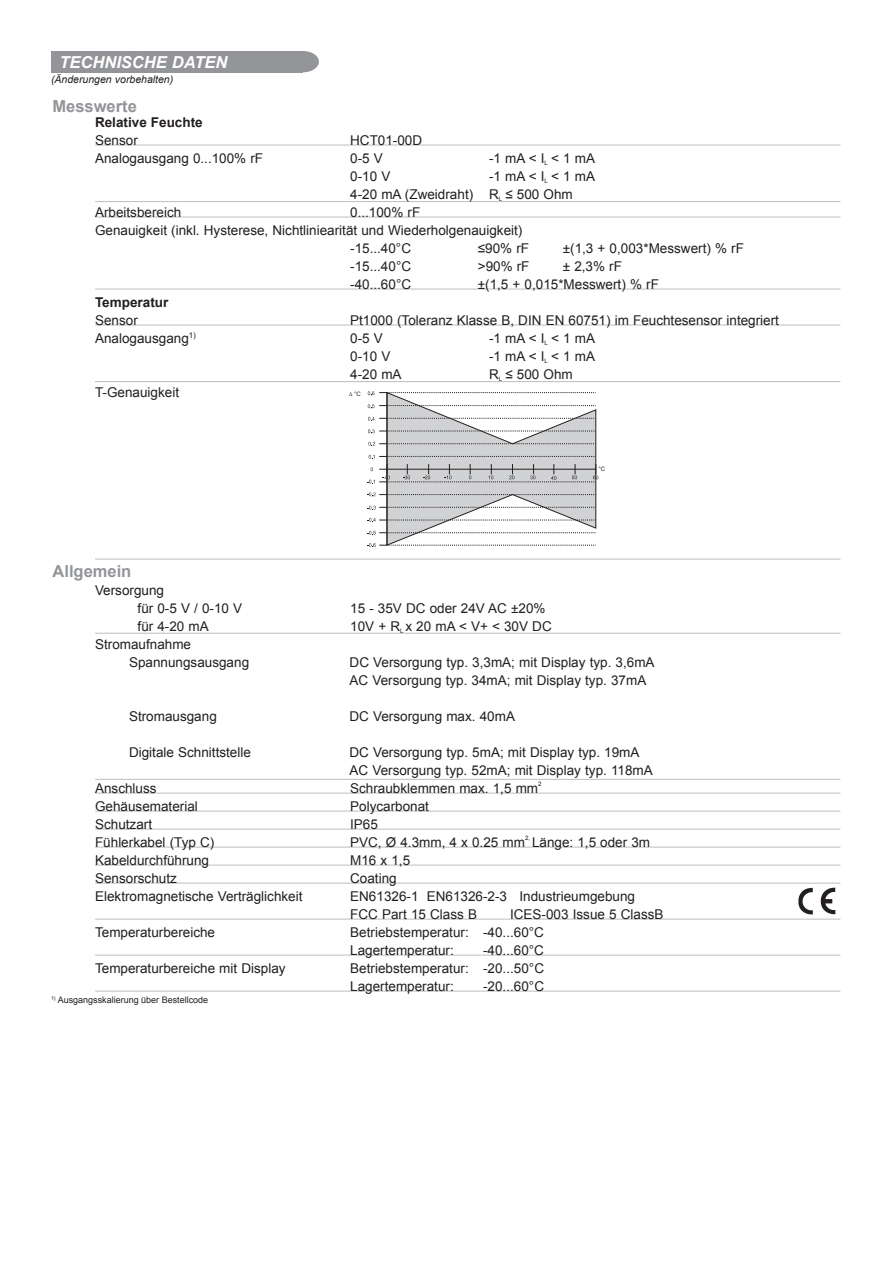
<style>
.page{position:relative;width:893px;height:1263px;background:#fff}
.page>*{position:absolute;margin:0;border:0;box-sizing:border-box;transform-origin:0 0}
.t1{font:700 16.5px "Arial";color:#939598}
.t2{font:italic 700 16.5px "Arial";color:#fff}
.t3{font:13.5px/18px "Arial";color:#221e1f}
.t4{font:13.5px/18px "Arial";color:#231f20}
.t5{font:700 13.5px "Arial";color:#221e1f}
.t6{font:italic 10.5px "Arial";color:#231f20}
.t7{font:9px "Arial";color:#231f20}
.t8{font:6.15px "Arial";color:#221e1f}
.t9{font:6.15px "Arial";color:#231f20}
.t10{font:6px "Arial";color:#231f20}
</style>
<div class="page">
<div style="left:287px;top:51px;width:32px;height:21px;background:#939598;border-radius:50%"></div>
<div style="left:51px;top:51px;width:252px;height:21px;background:#939598"></div>
<hr style="left:95px;top:145px;width:745px;height:1px;background:#bfbebe">
<hr style="left:95px;top:201px;width:745px;height:1px;background:#bfbebe">
<hr style="left:95px;top:217px;width:745px;height:1px;background:#bfbebe">
<hr style="left:95px;top:289px;width:745px;height:1px;background:#bfbebe">
<hr style="left:95px;top:325px;width:745px;height:1px;background:#bfbebe">
<hr style="left:95px;top:381px;width:745px;height:1px;background:#bfbebe">
<hr style="left:95px;top:559px;width:745px;height:1px;background:#bfbebe">
<hr style="left:95px;top:633px;width:745px;height:1px;background:#bfbebe">
<hr style="left:95px;top:779px;width:745px;height:1px;background:#bfbebe">
<hr style="left:95px;top:793px;width:745px;height:1px;background:#bfbebe">
<hr style="left:95px;top:811px;width:745px;height:1px;background:#bfbebe">
<hr style="left:95px;top:829px;width:745px;height:1px;background:#bfbebe">
<hr style="left:95px;top:847px;width:745px;height:1px;background:#bfbebe">
<hr style="left:95px;top:865px;width:745px;height:1px;background:#bfbebe">
<hr style="left:95px;top:883px;width:745px;height:1px;background:#bfbebe">
<hr style="left:95px;top:919px;width:745px;height:1px;background:#bfbebe">
<hr style="left:95px;top:955px;width:745px;height:1px;background:#bfbebe">
<hr style="left:95px;top:991px;width:745px;height:1px;background:#bfbebe">
<img style="left:798px;top:887px;width:38px;height:28px">
<svg style="left:367px;top:391px;width:231px;height:156px"></svg>
<p class="t2" style="left:60px;top:51px;width:169px">TECHNISCHE DATEN</p>
<p class="t6" style="left:51px;top:73px;width:124px">(Änderungen vorbehalten)</p>
<p class="t1" style="left:53px;top:95px;width:86px">Messwerte</p>
<p class="t5" style="left:95px;top:113px;width:109px">Relative Feuchte</p>
<p class="t3" style="left:95px;top:131px;width:44px">Sensor</p>
<p class="t3" style="left:350px;top:131px;width:74px">HCT01-00D</p>
<p class="t3" style="left:95px;top:149px;width:170px">Analogausgang 0...100% rF</p>
<p class="t3" style="left:350px;top:149px;width:34px">0-5 V</p>
<p class="t3" style="left:489px;top:149px;width:108px">-1 mA &lt; I<sub>L</sub> &lt; 1 mA</p>
<p class="t3" style="left:350px;top:167px;width:42px">0-10 V</p>
<p class="t3" style="left:350px;top:167px;width:246px;text-indent:139px">-1 mA &lt; I<sub>L</sub> &lt; 1 mA<br>4-20 mA (Zweidraht) R<sub>L</sub> ≤ 500 Ohm</p>
<p class="t3" style="left:95px;top:203px;width:88px">Arbeitsbereich</p>
<p class="t3" style="left:350px;top:203px;width:72px">0...100% rF</p>
<p class="t3" style="left:95px;top:221px;width:429px">Genauigkeit (inkl. Hysterese, Nichtliniearität und Wiederholgenauigkeit)</p>
<p class="t3" style="left:350px;top:239px;width:62px">-15...40°C</p>
<p class="t3" style="left:478px;top:239px;width:53px">≤90% rF</p>
<p class="t3" style="left:563px;top:239px;width:183px">±(1,3 + 0,003*Messwert) % rF</p>
<p class="t3" style="left:350px;top:257px;width:62px">-15...40°C</p>
<p class="t3" style="left:478px;top:257px;width:53px">&gt;90% rF</p>
<p class="t3" style="left:563px;top:257px;width:61px">± 2,3% rF</p>
<p class="t3" style="left:350px;top:275px;width:62px">-40...60°C</p>
<p class="t3" style="left:478px;top:275px;width:183px">±(1,5 + 0,015*Messwert) % rF</p>
<p class="t5" style="left:53px;top:293px;width:27px">T</p>
<p class="t5" style="left:102px;top:293px;width:68px">emperatur</p>
<p class="t3" style="left:95px;top:311px;width:44px">Sensor</p>
<p class="t3" style="left:350px;top:311px;width:430px">Pt1000 (Toleranz Klasse B, DIN EN 60751) im Feuchtesensor integriert</p>
<p class="t3" style="left:95px;top:329px;width:102px">Analogausgang<sup>1)</sup></p>
<p class="t3" style="left:350px;top:329px;width:34px">0-5 V</p>
<p class="t3" style="left:489px;top:329px;width:108px">-1 mA &lt; I<sub>L</sub> &lt; 1 mA</p>
<p class="t3" style="left:350px;top:347px;width:42px">0-10 V</p>
<p class="t3" style="left:489px;top:347px;width:108px">-1 mA &lt; I<sub>L</sub> &lt; 1 mA</p>
<p class="t3" style="left:350px;top:365px;width:53px">4-20 mA</p>
<p class="t3" style="left:489px;top:365px;width:85px">R<sub>L</sub> ≤ 500 Ohm</p>
<p class="t3" style="left:95px;top:383px;width:86px">T-Genauigkeit</p>
<p class="t10" style="left:349px;top:390px;width:14px">∆ °C</p>
<p class="t10" style="left:598px;top:465px;width:8px">°C</p>
<p class="t1" style="left:53px;top:560px;width:80px">Allgemein</p>
<p class="t3" style="left:95px;top:581px;width:71px">Versorgung</p>
<p class="t4" style="left:138px;top:599px;width:106px">für 0-5 V / 0-10 V</p>
<p class="t4" style="left:350px;top:599px;width:197px">15 - 35V DC oder 24V AC ±20%</p>
<p class="t4" style="left:138px;top:617px;width:73px">für 4-20 mA</p>
<p class="t4" style="left:350px;top:617px;width:203px">10V+R<sub>L</sub>x20mA&lt;V+&lt;30VDC</p>
<p class="t4" style="left:129px;top:635px;width:122px;text-indent:-34px">Stromaufnahme<br>Spannungsausgang</p>
<p class="t4" style="left:350px;top:653px;width:306px">DC Versorgung typ. 3,3mA; mit Display typ. 3,6mA<br>AC Versorgung typ. 34mA; mit Display typ. 37mA</p>
<p class="t3" style="left:129px;top:707px;width:89px">Stromausgang</p>
<p class="t3" style="left:350px;top:707px;width:167px">DC Versorgung max. 40mA</p>
<p class="t3" style="left:129px;top:743px;width:123px">Digitale Schnittstelle</p>
<p class="t3" style="left:350px;top:743px;width:305px">DC Versorgung typ. 5mA; mit Display typ. 19mA<br>AC Versorgung typ. 52mA; mit Display typ. 118mA</p>
<p class="t4" style="left:95px;top:779px;width:63px">Anschluss</p>
<p class="t4" style="left:350px;top:779px;width:189px">Schraubklemmen max. 1,5 mm</p>
<p class="t9" style="left:538px;top:780px;width:5px">2</p>
<p class="t3" style="left:95px;top:797px;width:104px">Gehäusematerial</p>
<p class="t3" style="left:350px;top:797px;width:80px">Polycarbonat</p>
<p class="t3" style="left:95px;top:815px;width:59px">Schutzart</p>
<p class="t3" style="left:350px;top:815px;width:29px">IP65</p>
<p class="t3" style="left:95px;top:833px;width:121px">Fühlerkabel (Typ C)</p>
<p class="t3" style="left:350px;top:833px;width:176px">PVC, Ø 4.3mm, 4 x 0.25 mm</p>
<p class="t8" style="left:525px;top:834px;width:7px">2,</p>
<p class="t3" style="left:532px;top:833px;width:120px">Länge: 1,5 oder 3m</p>
<p class="t3" style="left:95px;top:851px;width:116px">Kabeldurchführung</p>
<p class="t3" style="left:350px;top:851px;width:62px">M16 x 1,5</p>
<p class="t3" style="left:95px;top:869px;width:83px">Sensorschutz</p>
<p class="t3" style="left:350px;top:869px;width:48px">Coating</p>
<p class="t3" style="left:95px;top:887px;width:209px">Elektromagnetische Verträglichkeit</p>
<p class="t3" style="left:350px;top:887px;width:286px">EN61326-1 EN61326-2-3 Industrieumgebung<br>FCC Part 15 Class B</p>
<p class="t3" style="left:510px;top:905px;width:155px">ICES-003 Issue 5 ClassB</p>
<p class="t3" style="left:95px;top:923px;width:122px">Temperaturbereiche</p>
<p class="t3" style="left:350px;top:923px;width:195px">Betriebstemperatur: -40...60°C<br>Lagertemperatur:</p>
<p class="t3" style="left:483px;top:941px;width:62px">-40...60°C</p>
<p class="t3" style="left:95px;top:959px;width:192px">Temperaturbereiche mit Display</p>
<p class="t3" style="left:350px;top:959px;width:195px">Betriebstemperatur: -20...50°C<br>Lagertemperatur:</p>
<p class="t3" style="left:483px;top:977px;width:62px">-20...60°C</p>
<p class="t7" style="left:51px;top:994px;width:159px"><sup>1)</sup> Ausgangsskalierung über Bestellcode</p>
</div>
